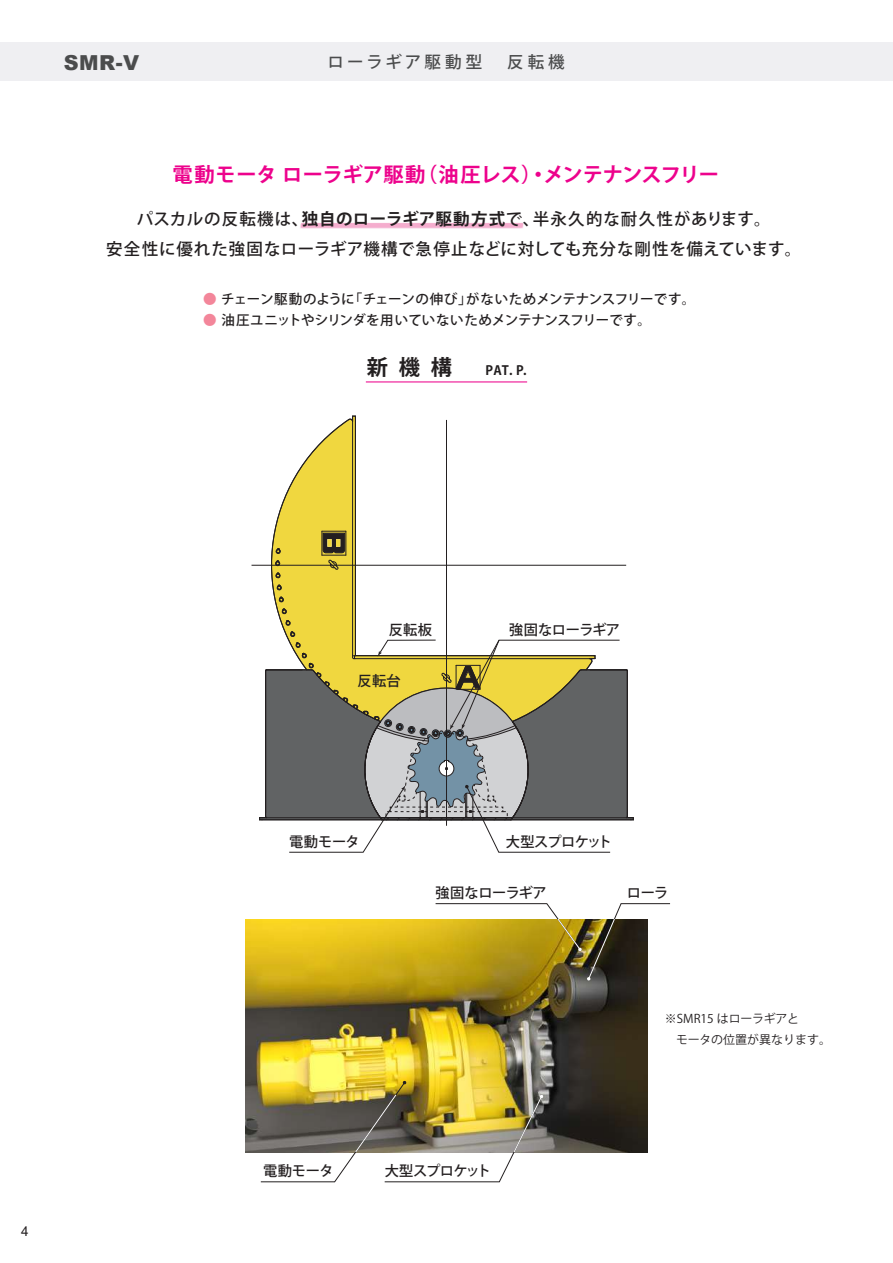
<style>
.page{position:relative;width:893px;height:1263px;background:#fff}
.page>*{position:absolute;margin:0;border:0;box-sizing:border-box;transform-origin:0 0}
.t1{font:700 21.3px "Koz Go Pro";color:#231f20}
.t2{font:900 20.7px "Arial";color:#4b4c4d}
.t3{font:700 20.25px "Koz Go Pro";letter-spacing:-.005em;color:#ed028c}
.t4{font:500 16.5px/30px "Koz Go Pro";letter-spacing:.055em;color:#231f20;text-align:center}
.t5{font:500 16.5px "Koz Go Pro";letter-spacing:.2em;color:#4b4c4d}
.t6{font:500 14.25px "Koz Go Pr 6 N";letter-spacing:-.03em;color:#231f20}
.t7{font:500 14.25px "Koz Go Pr 6 N";letter-spacing:-.055em;color:#231f20}
.t8{font:500 13.5px "Koz Go Pro";letter-spacing:-.005em;color:#231f20}
.t9{font:13.5px "Arial";color:#231f20}
.t10{font:700 12.75px "Koz Go Pro";color:#231f20}
.t11{font:12px/21px "Koz Go Pro";color:#231f20}
.s1{font-weight:700}
.s2{color:#f3869a}
</style>
<div class="page">
<svg style="left:620px;top:669px;width:7px;height:151px"></svg>
<hr style="left:511px;top:820px;width:120px;height:1px;background:#231f20">
<hr style="left:513px;top:817px;width:118px;height:1px;background:#231f20">
<hr style="left:627px;top:670px;width:1px;height:146px;background:#231f20">
<hr style="left:590px;top:670px;width:37px;height:1px;background:#231f20">
<svg style="left:626px;top:816px;width:8px;height:5px"></svg>
<hr style="left:252px;top:565px;width:374px;height:1px;background:#231f20">
<img style="left:246px;top:919px;width:401px;height:233px">
<svg style="left:300px;top:223px;width:224px;height:5px"></svg>
<hr style="left:366px;top:381px;width:161px;height:1px;background:#ed028c">
<svg style="left:251px;top:416px;width:369px;height:436px"></svg>
<img style="left:260px;top:1080px;width:284px;height:102px">
<svg style="left:435px;top:903px;width:235px;height:78px"></svg>
<div style="left:0;top:43px;width:892px;height:38px;background:#efeff2"></div>
<p class="t2" style="left:64px;top:47px;width:77px">SMR-V</p>
<p class="t5" style="left:327px;top:51px;width:239px">ローラギア駆動型　反転機</p>
<p class="t3" style="left:173px;top:161px;width:548px">電動モータ ローラギア駆動（油圧レス）・メンテナンスフリー</p>
<p class="t4" style="left:106px;top:205px;width:697px">パスカルの反転機は、<span class="s1">独自のローラギア駆動方式</span>で、半永久的な耐久性があります。<br>安全性に優れた強固なローラギア機構で急停止などに対しても充分な剛性を備えています。</p>
<p class="t8" style="left:203px;top:290px;width:494px"><span class="s2">●</span> チェーン駆動のように「チェーンの伸び」がないためメンテナンスフリーです。</p>
<p class="t8" style="left:203px;top:311px;width:449px"><span class="s2">●</span> 油圧ユニットやシリンダを用いていないためメンテナンスフリーです。</p>
<p class="t1" style="left:367px;top:353px;width:87px">新 機 構</p>
<p class="t10" style="left:486px;top:362px;width:43px">PAT. P.</p>
<p class="t9" style="left:21px;top:1222px;width:9px">4</p>
<p class="t6" style="left:389px;top:622px;width:45px">反転板</p>
<p class="t6" style="left:357px;top:673px;width:45px">反転台</p>
<p class="t6" style="left:289px;top:833px;width:72px">電動モータ</p>
<p class="t6" style="left:509px;top:622px;width:126px">強固なローラギア　</p>
<p class="t7" style="left:506px;top:833px;width:108px">大型スプロケット</p>
<p class="t6" style="left:436px;top:885px;width:126px">強固なローラギア　</p>
<p class="t6" style="left:627px;top:885px;width:43px">ローラ</p>
<p class="t6" style="left:263px;top:1163px;width:72px">電動モータ</p>
<p class="t7" style="left:385px;top:1163px;width:108px">大型スプロケット</p>
<p class="t11" style="left:676px;top:1009px;width:157px;text-indent:-11px">※SMR15 はローラギアと<br>モータの位置が異なります。</p>
</div>
